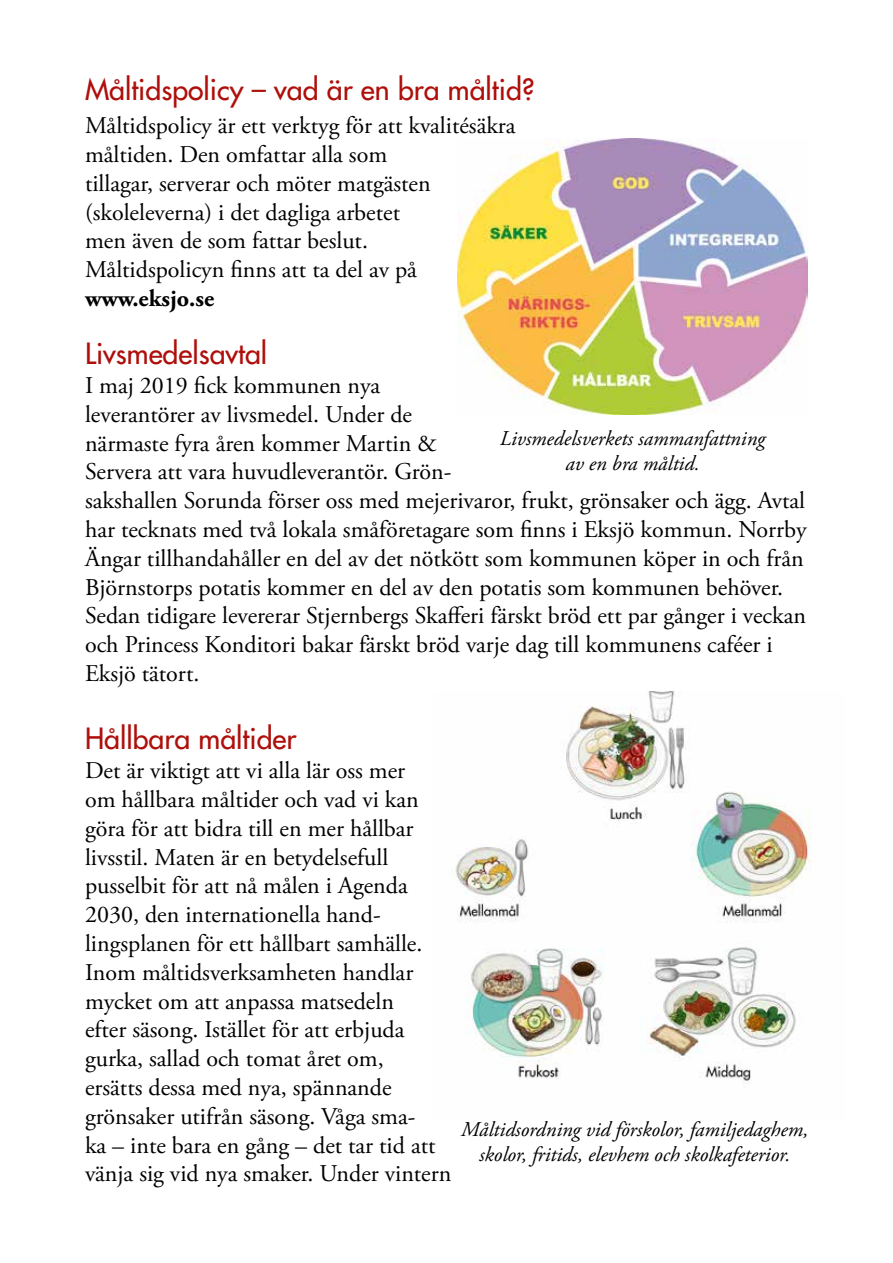
<style>
.page{position:relative;width:893px;height:1263px;background:#fff}
.page>*{position:absolute;margin:0;border:0;box-sizing:border-box;transform-origin:0 0}
.t1{font:500 28.5px "Futura Std";color:#ae0f0a}
.t2{font:24px/28.8px "Adobe Garamond Pro";color:#000}
.t3{font:700 24px "Adobe Garamond Pro";color:#000}
.t4{font:italic 21px/25.2px "Adobe Garamond Pro";color:#000;text-align:center}
</style>
<div class="page">
<img style="left:457px;top:139px;width:351px;height:276px">
<img style="left:452px;top:691px;width:360px;height:393px">
<p class="t1" style="left:85px;top:72px;width:451px">Måltidspolicy – vad är en bra måltid?</p>
<p class="t2" style="left:85px;top:112px;width:432px">Måltidspolicy är ett verktyg för att kvalitésäkra måltiden. Den omfattar alla som<br>tillagar, serverar och möter matgästen (skoleleverna) i det dagliga arbetet<br>men även de som fattar beslut.<br>Måltidspolicyn finns att ta del av på</p>
<p class="t3" style="left:85px;top:284px;width:131px">www.eksjo.se</p>
<p class="t1" style="left:85px;top:336px;width:184px">Livsmedelsavtal</p>
<p class="t2" style="left:85px;top:372px;width:723px">I maj 2019 fick kommunen nya<br>leverantörer av livsmedel. Under de<br>närmaste fyra åren kommer Martin &amp;<br>Servera att vara huvudleverantör. Grön-<br>sakshallen Sorunda förser oss med mejerivaror, frukt, grönsaker och ägg. Avtal har tecknats med två lokala småföretagare som finns i Eksjö kommun. Norrby Ängar tillhandahåller en del av det nötkött som kommunen köper in och från Björnstorps potatis kommer en del av den potatis som kommunen behöver.<br>Sedan tidigare levererar Stjernbergs Skafferi färskt bröd ett par gånger i veckan och Princess Konditori bakar färskt bröd varje dag till kommunens caféer i Eksjö tätort.</p>
<p class="t1" style="left:85px;top:721px;width:213px">Hållbara måltider</p>
<p class="t2" style="left:85px;top:757px;width:368px">Det är viktigt att vi alla lär oss mer<br>om hållbara måltider och vad vi kan göra för att bidra till en mer hållbar livsstil. Maten är en betydelsefull pusselbit för att nå målen i Agenda 2030, den internationella hand&shy;lingsplanen för ett hållbart samhälle.<br>Inom måltidsverksamheten handlar mycket om att anpassa matsedeln<br>efter säsong. Istället för att erbjuda gurka, sallad och tomat året om,<br>ersätts dessa med nya, spännande grönsaker utifrån säsong. Våga sma-<br>ka – inte bara en gång – det tar tid att vänja sig vid nya smaker. Under vintern</p>
<p class="t4" style="left:500px;top:426px;width:267px">Livsmedelsverkets sammanfattning av en bra måltid.</p>
<p class="t4" style="left:461px;top:1117px;width:349px">Måltidsordning vid förskolor, familjedaghem, skolor, fritids, elevhem och skolkafeterior.</p>
</div>
